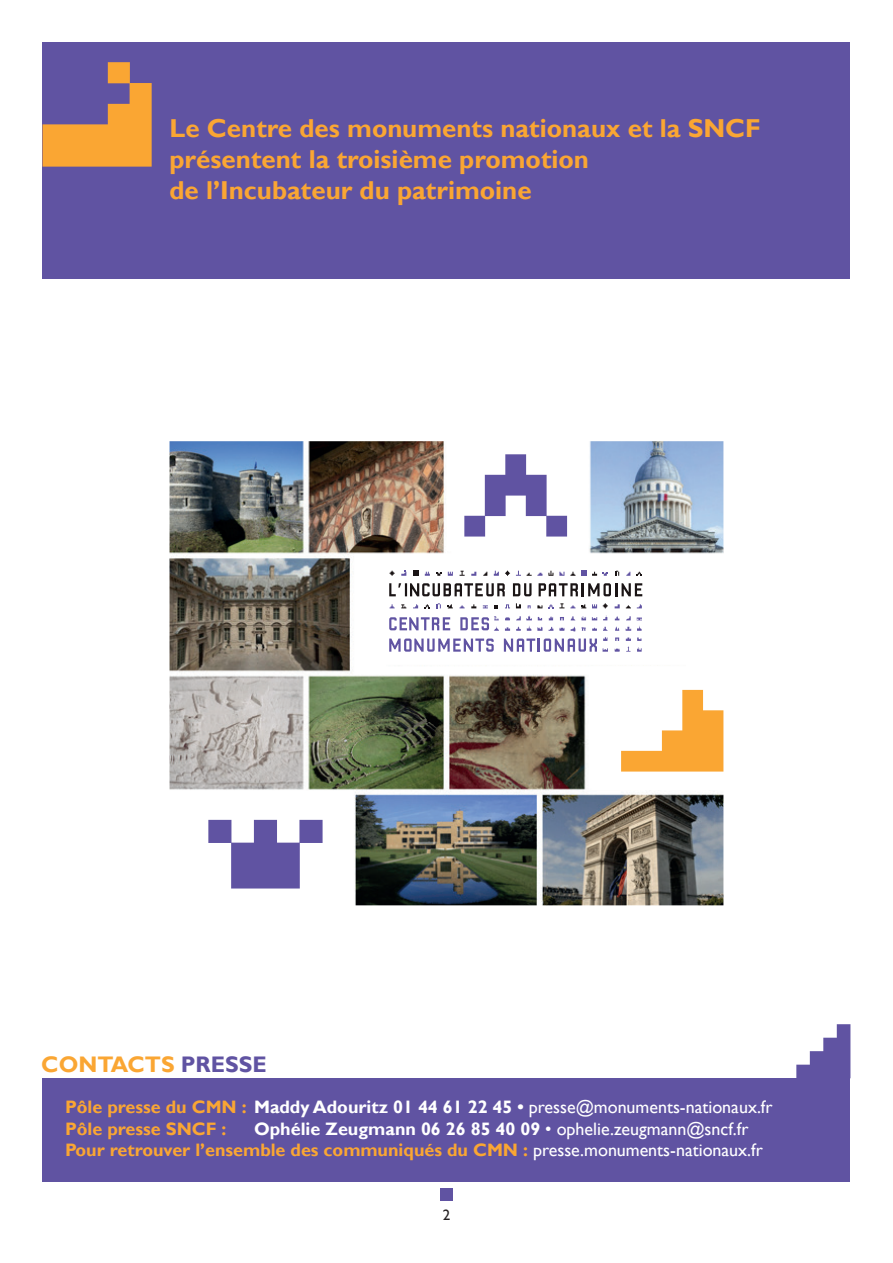
<style>
.page{position:relative;width:893px;height:1263px;background:#fff}
.page>*{position:absolute;margin:0;border:0;box-sizing:border-box;transform-origin:0 0}
.t1{font:700 25.95px/31px "Gill Sans";color:#faa633}
.t2{font:700 22.5px "Gill Sans";color:#faa633}
.t3{font:18px/21.6px "Gill Sans";color:#fff}
.t4{font:700 18px/21.6px "Gill Sans";color:#faa633}
.t5{font:15px "Gill Sans";color:#231f20}
.s1{color:#6053a2}
.s2{color:#fff}
.s3{font-weight:400;color:#fff}
.s4{font-weight:700}
.s5{font-weight:700;color:#faa633}
</style>
<div class="page">
<div style="left:43px;top:43px;width:807px;height:236px;background:#6053a2"></div>
<svg style="left:43px;top:62px;width:109px;height:105px"></svg>
<div style="left:43px;top:1078px;width:807px;height:104px;background:#6053a2"></div>
<img style="left:170px;top:441px;width:553px;height:464px">
<svg style="left:464px;top:454px;width:103px;height:82px"></svg>
<svg style="left:621px;top:690px;width:102px;height:81px"></svg>
<svg style="left:208px;top:820px;width:115px;height:68px"></svg>
<div style="left:378px;top:559px;width:275px;height:104px;background:#fff"></div>
<svg style="left:437px;top:603px;width:4px;height:5px"></svg>
<svg style="left:615px;top:571px;width:4px;height:5px"></svg>
<svg style="left:460px;top:571px;width:5px;height:5px"></svg>
<svg style="left:390px;top:604px;width:5px;height:4px"></svg>
<svg style="left:570px;top:572px;width:5px;height:4px"></svg>
<svg style="left:516px;top:571px;width:5px;height:5px"></svg>
<svg style="left:537px;top:605px;width:5px;height:3px"></svg>
<svg style="left:436px;top:573px;width:5px;height:3px"></svg>
<svg style="left:603px;top:573px;width:5px;height:3px"></svg>
<svg style="left:559px;top:603px;width:5px;height:5px"></svg>
<svg style="left:548px;top:571px;width:5px;height:5px"></svg>
<svg style="left:494px;top:571px;width:5px;height:5px"></svg>
<svg style="left:516px;top:603px;width:5px;height:5px"></svg>
<svg style="left:559px;top:572px;width:5px;height:4px"></svg>
<svg style="left:413px;top:604px;width:5px;height:4px"></svg>
<svg style="left:637px;top:604px;width:5px;height:4px"></svg>
<svg style="left:401px;top:604px;width:5px;height:4px"></svg>
<svg style="left:505px;top:604px;width:5px;height:4px"></svg>
<svg style="left:483px;top:572px;width:4px;height:4px"></svg>
<svg style="left:626px;top:572px;width:4px;height:4px"></svg>
<svg style="left:448px;top:604px;width:5px;height:4px"></svg>
<svg style="left:581px;top:604px;width:5px;height:4px"></svg>
<svg style="left:401px;top:571px;width:5px;height:5px"></svg>
<svg style="left:471px;top:604px;width:5px;height:4px"></svg>
<svg style="left:592px;top:572px;width:5px;height:4px"></svg>
<svg style="left:425px;top:572px;width:5px;height:4px"></svg>
<svg style="left:448px;top:572px;width:5px;height:4px"></svg>
<svg style="left:592px;top:604px;width:5px;height:4px"></svg>
<svg style="left:471px;top:572px;width:5px;height:4px"></svg>
<svg style="left:615px;top:604px;width:5px;height:4px"></svg>
<svg style="left:413px;top:571px;width:5px;height:5px"></svg>
<svg style="left:581px;top:571px;width:5px;height:5px"></svg>
<svg style="left:483px;top:605px;width:5px;height:3px"></svg>
<svg style="left:425px;top:604px;width:5px;height:4px"></svg>
<svg style="left:637px;top:572px;width:5px;height:4px"></svg>
<svg style="left:548px;top:604px;width:5px;height:4px"></svg>
<svg style="left:390px;top:571px;width:5px;height:5px"></svg>
<svg style="left:527px;top:573px;width:15px;height:3px"></svg>
<svg style="left:637px;top:617px;width:5px;height:3px"></svg>
<svg style="left:637px;top:626px;width:5px;height:5px"></svg>
<svg style="left:615px;top:648px;width:5px;height:4px"></svg>
<svg style="left:626px;top:616px;width:5px;height:4px"></svg>
<svg style="left:626px;top:626px;width:5px;height:5px"></svg>
<svg style="left:615px;top:637px;width:4px;height:4px"></svg>
<svg style="left:637px;top:637px;width:4px;height:4px"></svg>
<svg style="left:615px;top:616px;width:4px;height:4px"></svg>
<svg style="left:615px;top:626px;width:4px;height:5px"></svg>
<svg style="left:626px;top:637px;width:5px;height:15px"></svg>
<svg style="left:637px;top:647px;width:5px;height:5px"></svg>
<svg style="left:389px;top:615px;width:219px;height:37px"></svg>
<svg style="left:513px;top:583px;width:19px;height:13px"></svg>
<svg style="left:539px;top:583px;width:103px;height:13px"></svg>
<svg style="left:389px;top:583px;width:116px;height:13px"></svg>
<svg style="left:505px;top:571px;width:5px;height:5px"></svg>
<svg style="left:603px;top:603px;width:5px;height:5px"></svg>
<svg style="left:796px;top:1024px;width:54px;height:54px"></svg>
<div style="left:440px;top:1188px;width:12px;height:12px;background:#6053a2"></div>
<h1 class="t1" style="left:170px;top:113px;width:593px">Le Centre des monuments nationaux et la SNCF présentent la troisième promotion<br>de l’Incubateur du patrimoine</h1>
<p class="t2" style="left:41px;top:1050px;width:227px">CONTACTS <span class="s1">PRESSE</span></p>
<p class="t4" style="left:65px;top:1097px;width:709px">Pôle presse du CMN : <span class="s2">Maddy Adouritz 01 44 61 22 45 •</span> <span class="s3">presse@monuments-nationaux.fr<br></span>Pôle presse SNCF :</p>
<p class="t3" style="left:65px;top:1118px;width:699px;text-indent:189px"><span class="s4">Ophélie Zeugmann 06 26 85 40 09</span> • ophelie.zeugmann@sncf.fr<br><span class="s5">Pour retrouver l’ensemble des communiqués du CMN :</span> presse.monuments-nationaux.fr</p>
<p class="t5" style="left:443px;top:1206px;width:9px">2</p>
</div>
